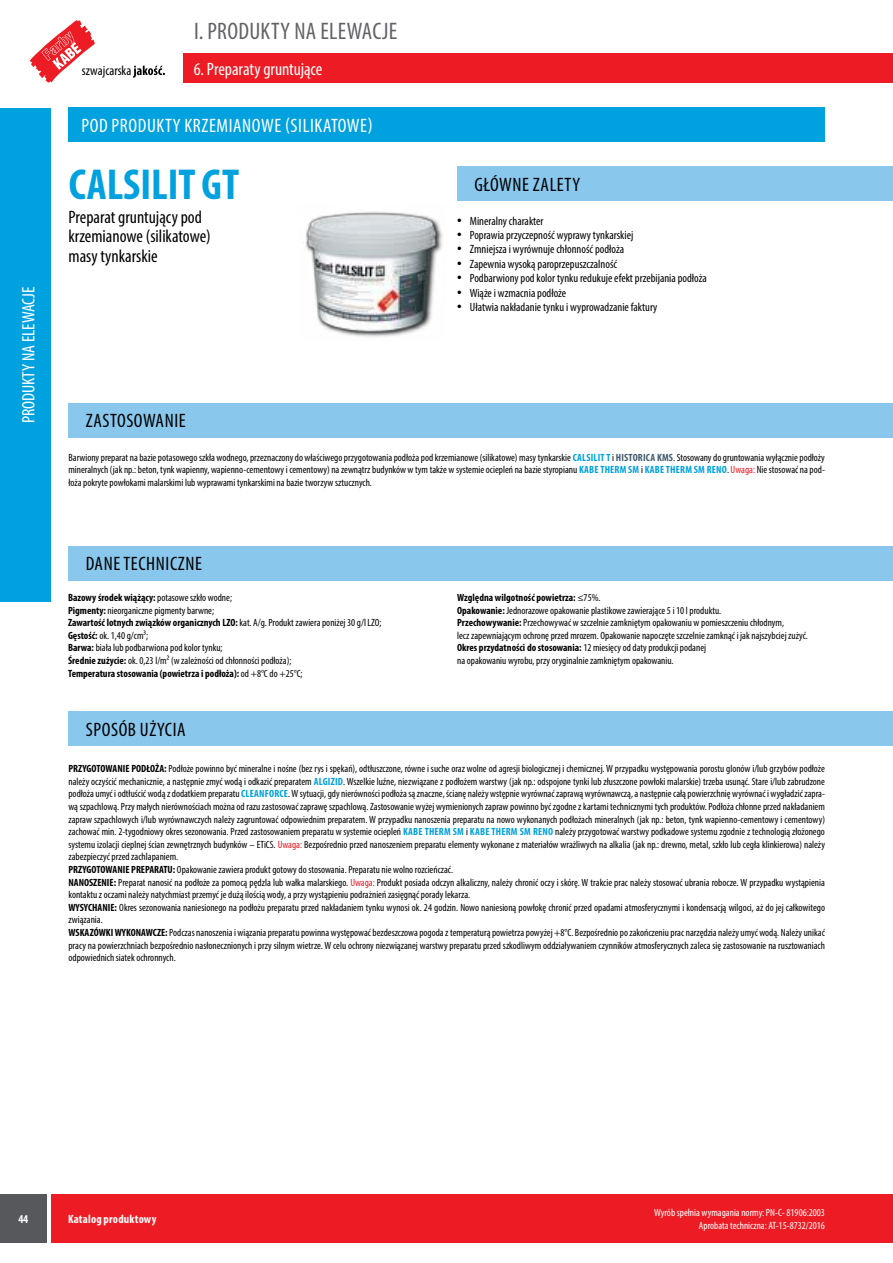
<style>
.page{position:relative;width:893px;height:1263px;background:#fff}
.page>*{position:absolute;margin:0;border:0;box-sizing:border-box;transform-origin:0 0}
.t1{font:700 condensed 43.5px "Myriad Pro";color:#00a1df}
.t2{font:condensed 24px "Myriad Pro";letter-spacing:.01em;color:#626366}
.t3{font:condensed 19.5px "Myriad Pro";letter-spacing:.03em;color:#000}
.t4{font:condensed 19.5px "Myriad Pro";letter-spacing:.03em;color:#fff}
.t5{font:condensed 18px/19.5px "Myriad Pro";color:#000}
.t6{font:condensed 18px "Myriad Pro";letter-spacing:-.005em;color:#fff}
.t7{font:condensed 13.5px "Myriad Pro";color:#000}
.t8{font:condensed 12px "Myriad Pro";color:#000}
.t9{font:700 condensed 12px "Myriad Pro";letter-spacing:.015em;color:#fff}
.t10{font:condensed 10.5px/12.6px "Myriad Pro";color:#000}
.t11{font:condensed 10.5px/12px "Myriad Pro";color:#fff;text-align:right}
.s1{font-size:18px}
.s2{font-weight:700;color:#00a1df}
.s3{font-weight:700;color:#445b6d}
.s4{color:#ed1c24}
.s5{font-weight:700}
</style>
<div class="page">
<div style="left:52px;top:1194px;width:841px;height:49px;background:#ed1c24"></div>
<div style="left:0;top:1194px;width:47px;height:49px;background:#57585b"></div>
<svg style="left:30px;top:20px;width:65px;height:63px"></svg>
<svg style="left:133px;top:66px;width:32px;height:12px"></svg>
<div style="left:184px;top:54px;width:709px;height:29px;background:#ed1c24"></div>
<div style="left:0;top:108px;width:51px;height:494px;background:#00a1df"></div>
<img style="left:306px;top:212px;width:137px;height:125px">
<div style="left:68px;top:108px;width:757px;height:34px;background:#00a1df"></div>
<div style="left:69px;top:403px;width:824px;height:34px;background:#89c7ed"></div>
<div style="left:69px;top:546px;width:824px;height:34px;background:#89c7ed"></div>
<div style="left:69px;top:711px;width:824px;height:34px;background:#89c7ed"></div>
<div style="left:457px;top:167px;width:436px;height:34px;background:#89c7ed"></div>
<p class="t7" style="left:82px;top:62px;width:51px">szwajcarska</p>
<h2 class="t2" style="left:194px;top:17px;width:205px">I. PRODUKTY NA ELEWACJE</h2>
<h3 class="t6" style="left:194px;top:58px;width:130px">6. Preparaty gruntujące</h3>
<h3 class="t6" style="left:18px;top:423px;width:138px;rotate:-90deg">PRODUKTY NA ELEWACJE</h3>
<h3 class="t4" style="left:81px;top:114px;width:293px">POD PRODUKTY KRZEMIANOWE (SILIKATOWE)</h3>
<h1 class="t1" style="left:69px;top:158px;width:172px">CALSILIT GT</h1>
<h3 class="t5" style="left:69px;top:207px;width:144px">Preparat gruntujący pod krzemianowe (silikatowe) masy tynkarskie</h3>
<p class="t8" style="left:457px;top:213px;width:88px"><span class="s1">•</span> Mineralny charakter</p>
<h3 class="t3" style="left:474px;top:173px;width:107px">GŁÓWNE ZALETY</h3>
<p class="t8" style="left:457px;top:228px;width:178px"><span class="s1">•</span> Poprawia przyczepność wyprawy tynkarskiej</p>
<p class="t8" style="left:457px;top:242px;width:169px"><span class="s1">•</span> Zmniejsza i wyrównuje chłonność podłoża</p>
<p class="t8" style="left:457px;top:257px;width:162px"><span class="s1">•</span> Zapewnia wysoką paroprzepuszczalność</p>
<p class="t8" style="left:457px;top:271px;width:251px"><span class="s1">•</span> Podbarwiony pod kolor tynku redukuje efekt przebijania podłoża</p>
<p class="t8" style="left:457px;top:285px;width:111px"><span class="s1">•</span> Wiąże i wzmacnia podłoże</p>
<p class="t8" style="left:457px;top:300px;width:202px"><span class="s1">•</span> Ułatwia nakładanie tynku i wyprowadzanie faktury</p>
<h3 class="t3" style="left:86px;top:409px;width:101px">ZASTOSOWANIE</h3>
<p class="t10" style="left:68px;top:451px;width:758px;text-align:justify">Barwiony preparat na bazie potasowego szkła wodnego, przeznaczony do właściwego przygotowania podłoża pod krzemianowe (silikatowe) masy tynkarskie <span class="s2">CALSILIT T</span> i <span class="s3">HISTORICA KMS</span>. Stosowany do gruntowania wyłącznie podłoży mineralnych (jak np.: beton, tynk wapienny, wapienno-cementowy i cementowy) na zewnątrz budynków w tym także w systemie ociepleń na bazie styropianu <span class="s2">KABE THERM SM</span> i <span class="s2">KABE THERM SM RENO</span>. <span class="s4">Uwaga:</span> Nie stosować na pod&shy;łoża pokryte powłokami malarskimi lub wyprawami tynkarskimi na bazie tworzyw sztucznych.</p>
<h3 class="t3" style="left:86px;top:552px;width:118px">DANE TECHNICZNE</h3>
<p class="t10" style="left:68px;top:591px;width:315px"><span class="s5">Bazowy środek wiążący:</span> potasowe szkło wodne;<br><span class="s5">Pigmenty:</span> nieorganiczne pigmenty barwne;<br><span class="s5">Zawartość lotnych związków organicznych LZO:</span> kat. A/g. Produkt zawiera poniżej 30 g/l LZO; <span class="s5">Gęstość:</span> ok. 1,40 g/cm³;<br><span class="s5">Barwa:</span> biała lub podbarwiona pod kolor tynku;<br><span class="s5">Średnie zużycie:</span> ok. 0,23 l/m² (w zależności od chłonności podłoża);<br><span class="s5">Temperatura stosowania (powietrza i podłoża):</span> od +8°C do +25°C;</p>
<p class="t10" style="left:457px;top:591px;width:352px"><span class="s5">Względna wilgotność powietrza:</span> ≤75%.<br><span class="s5">Opakowanie:</span> Jednorazowe opakowanie plastikowe zawierające 5 i 10 l produktu.<br><span class="s5">Przechowywanie:</span> Przechowywać w szczelnie zamkniętym opakowaniu w pomieszczeniu chłodnym,<br>lecz zapewniającym ochronę przed mrozem. Opakowanie napoczęte szczelnie zamknąć i jak najszybciej zużyć.<br><span class="s5">Okres przydatności do stosowania:</span> 12 miesięcy od daty produkcji podanej<br>na opakowaniu wyrobu, przy oryginalnie zamkniętym opakowaniu.</p>
<h3 class="t3" style="left:86px;top:717px;width:101px">SPOSÓB UŻYCIA</h3>
<p class="t10" style="left:68px;top:762px;width:758px"><span class="s5">PRZYGOTOWANIE PODŁOŻA:</span> Podłoże powinno być mineralne i nośne (bez rys i spękań), odtłuszczone, równe i suche oraz wolne od agresji biologicznej i chemicznej. W przypadku występowania porostu glonów i/lub grzybów podłoże należy oczyścić mechanicznie, a następnie zmyć wodą i odkazić preparatem <span class="s2">ALGIZID</span>. Wszelkie luźne, niezwiązane z podłożem warstwy (jak np.: odspojone tynki lub złuszczone powłoki malarskie) trzeba usunąć. Stare i/lub zabrudzone podłoża umyć i odtłuścić wodą z dodatkiem preparatu <span class="s2">CLEANFORCE</span>. W sytuacji, gdy nierówności podłoża są znaczne, ścianę należy wstępnie wyrównać zaprawą wyrównawczą, a następnie całą powierzchnię wyrównać i wygładzić zapra&shy;wą szpachlową. Przy małych nierównościach można od razu zastosować zaprawę szpachlową. Zastosowanie wyżej wymienionych zapraw powinno być zgodne z kartami technicznymi tych produktów. Podłoża chłonne przed nakładaniem zapraw szpachlowych i/lub wyrównawczych należy zagruntować odpowiednim preparatem. W przypadku nanoszenia preparatu na nowo wykonanych podłożach mineralnych (jak np.: beton, tynk wapienno-cementowy i cementowy) zachować min. 2-tygodniowy okres sezonowania. Przed zastosowaniem preparatu w systemie ociepleń <span class="s2">KABE THERM SM</span> i <span class="s2">KABE THERM SM RENO</span> należy przygotować warstwy podkadowe systemu zgodnie z technologią złożonego systemu izolacji cieplnej ścian zewnętrznych budynków – ETiCS. <span class="s4">Uwaga:</span> Bezpośrednio przed nanoszeniem preparatu elementy wykonane z materiałów wrażliwych na alkalia (jak np.: drewno, metal, szkło lub cegła klinkierowa) należy zabezpieczyć przed zachlapaniem.<br><span class="s5">PRZYGOTOWANIE PREPARATU:</span> Opakowanie zawiera produkt gotowy do stosowania. Preparatu nie wolno rozcieńczać.<br><span class="s5">NANOSZENIE:</span> Preparat nanosić na podłoże za pomocą pędzla lub wałka malarskiego. <span class="s4">Uwaga:</span> Produkt posiada odczyn alkaliczny, należy chronić oczy i skórę. W trakcie prac należy stosować ubrania robocze. W przypadku wystąpienia kontaktu z oczami należy natychmiast przemyć je dużą ilością wody, a przy wystąpieniu podrażnień zasięgnąć porady lekarza.<br><span class="s5">WYSYCHANIE:</span> Okres sezonowania naniesionego na podłożu preparatu przed nakładaniem tynku wynosi ok. 24 godzin. Nowo naniesioną powłokę chronić przed opadami atmosferycznymi i kondensacją wilgoci, aż do jej całkowitego związania.<br><span class="s5">WSKAZÓWKI WYKONAWCZE:</span> Podczas nanoszenia i wiązania preparatu powinna występować bezdeszczowa pogoda z temperaturą powietrza powyżej +8°C. Bezpośrednio po zakończeniu prac narzędzia należy umyć wodą. Należy unikać pracy na powierzchniach bezpośrednio nasłonecznionych i przy silnym wietrze. W celu ochrony niezwiązanej warstwy preparatu przed szkodliwym oddziaływaniem czynników atmosferycznych zaleca się zastosowanie na rusztowaniach odpowiednich siatek ochronnych.</p>
<p class="t9" style="left:18px;top:1211px;width:12px">44</p>
<p class="t9" style="left:68px;top:1211px;width:90px">Katalog produktowy</p>
<p class="t11" style="left:654px;top:1207px;width:172px">Wyrób spełnia wymagania normy: PN-C- 81906:2003<br>Aprobata techniczna: AT-15-8732/2016</p>
</div>
